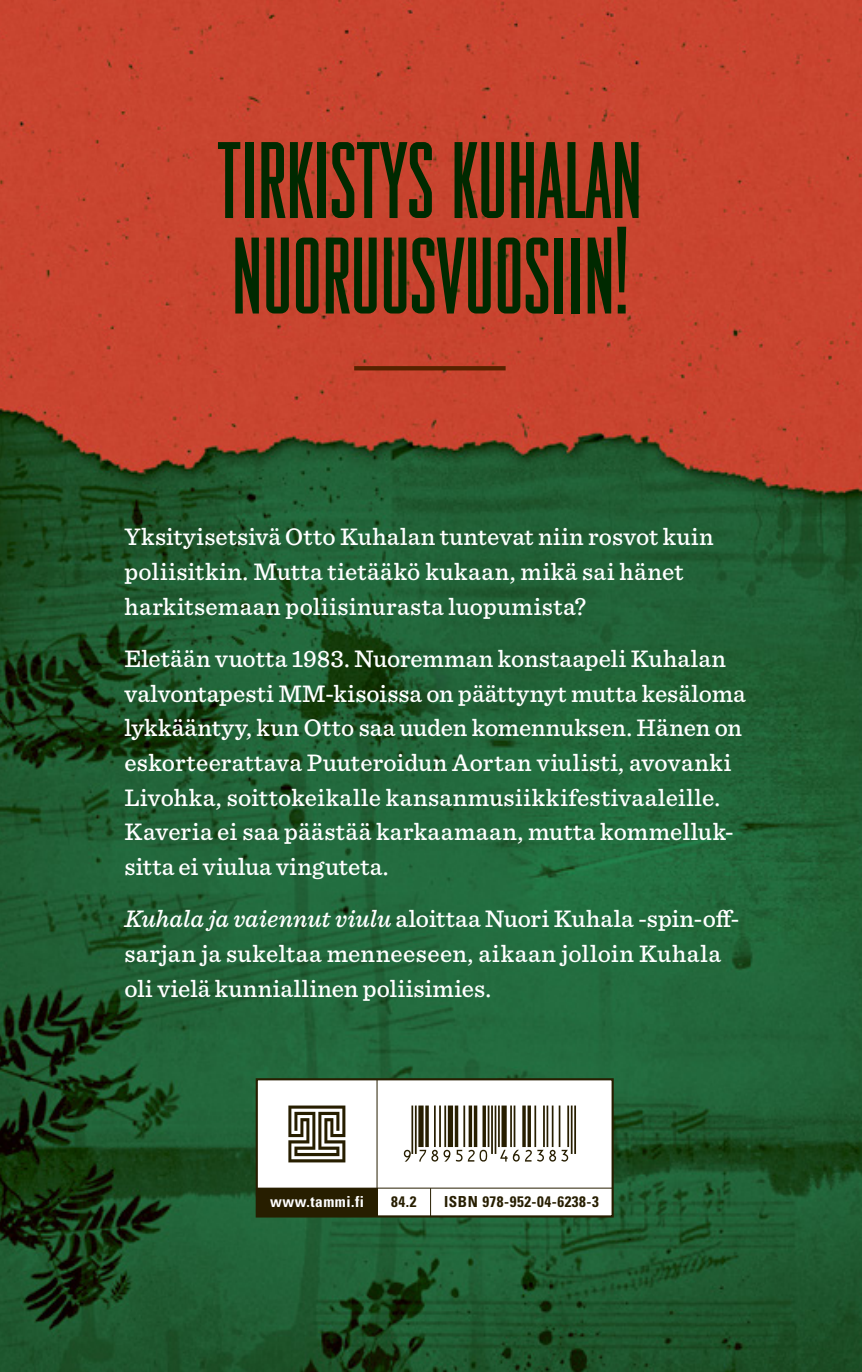
<style>
.page{position:relative;width:862px;height:1372px;background:#fff}
.page>*{position:absolute;margin:0;border:0;box-sizing:border-box;transform-origin:0 0}
.t1{font:condensed 108.45px/95.4px "Odeon";color:#002900}
.t2{font:500 24.97px/34.6px "Sentinel";letter-spacing:.01em;color:#fff}
.t3{font:700 condensed 15.08px "Univers LT Std";letter-spacing:.035em;color:#271e00}
.t4{font:700 condensed 15.08px "Univers LT Std";letter-spacing:.035em;color:#fff}
.s1{font-style:italic}
</style>
<div class="page">
<img style="left:1px;top:0;width:860px;height:1371px">
<hr style="left:354px;top:366px;width:151px;height:4px;background:#572200">
<div style="left:256px;top:1079px;width:356px;height:137px;background:#fff"></div>
<div style="left:255px;top:1078px;width:358px;height:139px;border:2px solid #271e00"></div>
<hr style="left:376px;top:1079px;width:1px;height:137px;background:#271e00">
<hr style="left:257px;top:1187px;width:355px;height:1px;background:#271e00">
<svg style="left:430px;top:1188px;width:1px;height:28px"></svg>
<div style="left:257px;top:1188px;width:120px;height:28px;background:#271e00"></div>
<svg style="left:288px;top:1105px;width:57px;height:57px"></svg>
<svg style="left:403px;top:1105px;width:165px;height:56px"></svg>
<hr style="left:570px;top:1105px;width:2px;height:48px;background:#271e00">
<hr style="left:574px;top:1105px;width:1px;height:48px;background:#271e00">
<svg style="left:1px;top:0;width:4px;height:8px"></svg>
<svg style="left:1px;top:1364px;width:4px;height:8px"></svg>
<h1 class="t1" style="left:217px;top:131px;width:426px">TIRKISTYS KUHALAN<br>NUORUUSVUOSIIN!</h1>
<p class="t2" style="left:124px;top:518px;width:590px">Yksityisetsivä Otto Kuhalan tuntevat niin rosvot kuin poliisitkin. Mutta tietääkö kukaan, mikä sai hänet harkitsemaan poliisinurasta luopumista?</p>
<p class="t2" style="left:124px;top:639px;width:622px">Eletään vuotta 1983. Nuoremman konstaapeli Kuhalan valvontapesti MM-kisoissa on päättynyt mutta kesäloma lykkääntyy, kun Otto saa uuden komennuksen. Hänen on eskorteerattava Puuteroidun Aortan viulisti, avovanki Livohka, soittokeikalle kansanmusiikkifestivaaleille.<br>Kaveria ei saa päästää karkaamaan, mutta kommelluk&shy;sitta ei viulua vinguteta.</p>
<p class="t2" style="left:124px;top:900px;width:616px"><span class="s1">Kuhala ja vaiennut viulu</span> aloittaa Nuori Kuhala -spin-off&shy;sarjan ja sukeltaa menneeseen, aikaan jolloin Kuhala oli vielä kunniallinen poliisimies.</p>
<p class="t4" style="left:270px;top:1192px;width:95px">www.tammi.fi</p>
<p class="t3" style="left:391px;top:1192px;width:27px">84.2</p>
<p class="t3" style="left:444px;top:1192px;width:156px">ISBN 978-952-04-6238-3</p>
</div>
